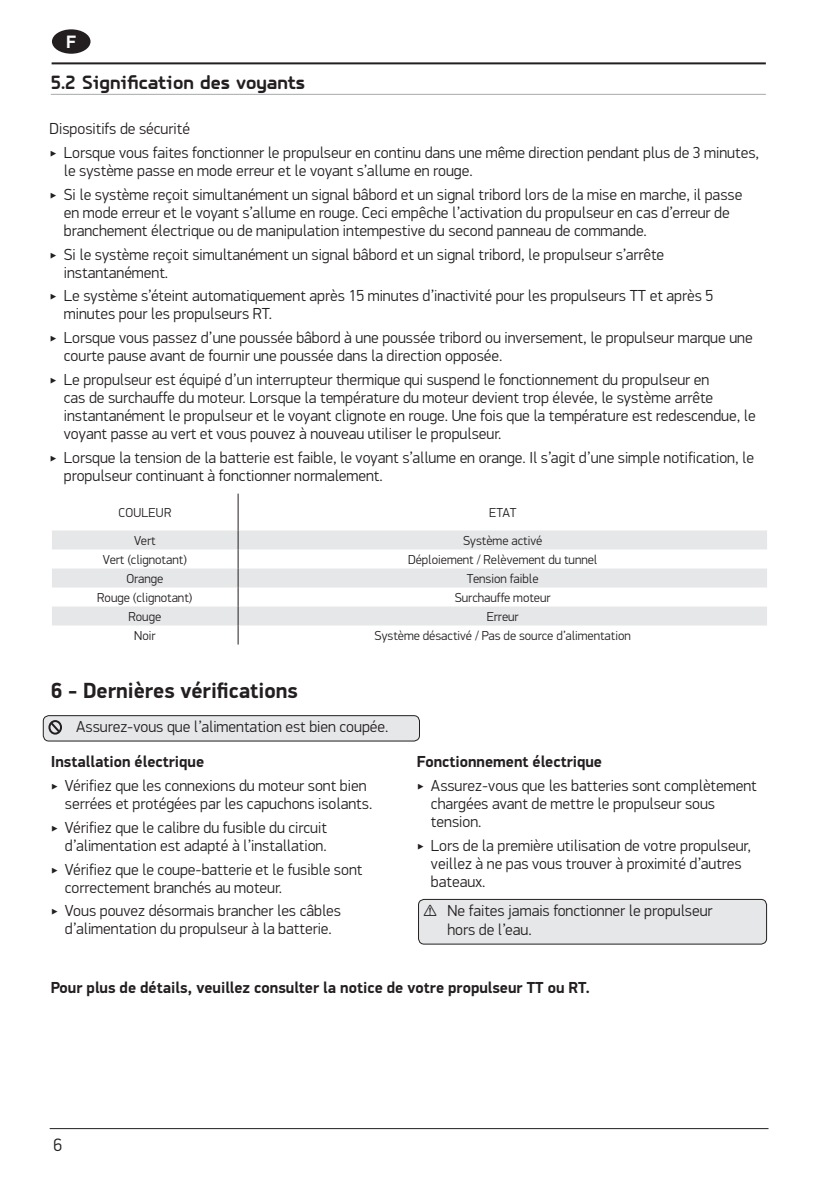
<style>
.page{position:relative;width:840px;height:1191px;background:#fff}
.page>*{position:absolute;margin:0;border:0;box-sizing:border-box;transform-origin:0 0}
.t1{font:700 22px "PF Din Display Pro";color:#231f20}
.t2{font:700 20px "PF Isotext Pro";color:#231f20}
.t3{font:300 18px "PF Din Display Pro";color:#231f20}
.t4{font:700 18px "PF Din Display Pro";color:#fff}
.t5{font:300 16px/18px "PF Din Display Pro";color:#231f20}
.t6{font:700 16px "PF Din Display Pro";color:#231f20}
.t7{font:300 13px "PF Din Display Pro";color:#231f20}
.t8{font:300 13px "PF Din Display Pro";letter-spacing:.02em;color:#231f20}
</style>
<div class="page">
<hr style="left:52px;top:62px;width:713px;height:2px;background:#231f20">
<hr style="left:50px;top:1128px;width:718px;height:1px;background:#231f20">
<div style="left:52px;top:29px;width:38px;height:25px;background:#231f20;border-radius:50%"></div>
<div style="left:43px;top:715px;width:376px;height:26px;background:#e6e7e9;border-radius:6px"></div>
<div style="left:43px;top:715px;width:377px;height:26px;border:1px solid #231f20;border-radius:6px"></div>
<svg style="left:48px;top:720px;width:14px;height:14px"></svg>
<div style="left:418px;top:899px;width:348px;height:45px;background:#e6e7e9;border-radius:6px"></div>
<div style="left:418px;top:899px;width:348px;height:45px;border:1px solid #231f20;border-radius:6px"></div>
<svg style="left:52px;top:530px;width:714px;height:95px;fill:#e6e7e9"></svg>
<hr style="left:238px;top:493px;width:1px;height:37px;background:#231f20">
<svg style="left:238px;top:530px;width:1px;height:114px"></svg>
<hr style="left:51px;top:94px;width:714px;height:1px;background:#a8a9ad">
<p class="t4" style="left:66px;top:31px;width:11px">F</p>
<p class="t2" style="left:51px;top:70px;width:256px">5.2 Signification des voyants</p>
<p class="t5" style="left:50px;top:116px;width:710px;line-height:24.4px">Dispositifs de sécurité<br>‣ Lorsque vous faites fonctionner le propulseur en continu dans une même direction pendant plus de 3 minutes,</p>
<p class="t5" style="left:50px;top:159px;width:693px;line-height:23.6px;text-indent:14px">le système passe en mode erreur et le voyant s’allume en rouge.<br>‣ Si le système reçoit simultanément un signal bâbord et un signal tribord lors de la mise en marche, il passe</p>
<p class="t5" style="left:64px;top:204px;width:667px">en mode erreur et le voyant s’allume en rouge. Ceci empêche l’activation du propulseur en cas d’erreur de branchement électrique ou de manipulation intempestive du second panneau de commande.</p>
<p class="t5" style="left:64px;top:245px;width:601px;text-indent:-14px">‣ Si le système reçoit simultanément un signal bâbord et un signal tribord, le propulseur s’arrête instantanément.</p>
<p class="t5" style="left:64px;top:287px;width:650px;text-indent:-14px">‣ Le système s’éteint automatiquement après 15 minutes d’inactivité pour les propulseurs TT et après 5 minutes pour les propulseurs RT.</p>
<p class="t5" style="left:64px;top:329px;width:690px;text-indent:-14px">‣ Lorsque vous passez d’une poussée bâbord à une poussée tribord ou inversement, le propulseur marque une courte pause avant de fournir une poussée dans la direction opposée.</p>
<p class="t5" style="left:64px;top:370px;width:693px;text-indent:-14px">‣ Le propulseur est équipé d’un interrupteur thermique qui suspend le fonctionnement du propulseur en<br>cas de surchauffe du moteur. Lorsque la température du moteur devient trop élevée, le système arrête instantanément le propulseur et le voyant clignote en rouge. Une fois que la température est redescendue, le voyant passe au vert et vous pouvez à nouveau utiliser le propulseur.</p>
<p class="t5" style="left:64px;top:448px;width:691px;text-indent:-14px">‣ Lorsque la tension de la batterie est faible, le voyant s’allume en orange. Il s’agit d’une simple notification, le propulseur continuant à fonctionner normalement.</p>
<p class="t8" style="left:118px;top:505px;width:54px">COULEUR</p>
<p class="t7" style="left:488px;top:505px;width:29px">ETAT</p>
<p class="t7" style="left:134px;top:533px;width:23px">Vert</p>
<p class="t7" style="left:463px;top:533px;width:81px">Système activé</p>
<p class="t7" style="left:103px;top:552px;width:86px">Vert (clignotant)</p>
<p class="t7" style="left:408px;top:552px;width:191px">Déploiement / Relèvement du tunnel</p>
<p class="t7" style="left:126px;top:571px;width:39px">Orange</p>
<p class="t7" style="left:466px;top:571px;width:73px">Tension faible</p>
<p class="t7" style="left:97px;top:590px;width:97px">Rouge (clignotant)</p>
<p class="t7" style="left:454px;top:590px;width:97px">Surchauffe moteur</p>
<p class="t7" style="left:128px;top:609px;width:34px">Rouge</p>
<p class="t7" style="left:486px;top:609px;width:33px">Erreur</p>
<p class="t7" style="left:134px;top:628px;width:23px">Noir</p>
<p class="t7" style="left:374px;top:628px;width:257px">Système désactivé / Pas de source d’alimentation</p>
<h1 class="t1" style="left:51px;top:677px;width:248px">6 - Dernières vérifications</h1>
<p class="t5" style="left:76px;top:718px;width:313px">Assurez-vous que l’alimentation est bien coupée.</p>
<p class="t6" style="left:51px;top:751px;width:155px">Installation électrique</p>
<p class="t5" style="left:65px;top:777px;width:309px;text-indent:-14px">‣ Vérifiez que les connexions du moteur sont bien serrées et protégées par les capuchons isolants.</p>
<p class="t5" style="left:51px;top:818px;width:277px;text-align:right">‣ Vérifiez que le calibre du fusible du circuit d’alimentation est adapté à l’installation.</p>
<p class="t5" style="left:65px;top:860px;width:299px;text-indent:-14px">‣ Vérifiez que le coupe-batterie et le fusible sont correctement branchés au moteur.</p>
<p class="t5" style="left:51px;top:902px;width:291px;text-align:center">‣ Vous pouvez désormais brancher les câbles d’alimentation du propulseur à la batterie.</p>
<p class="t6" style="left:416px;top:751px;width:187px">Fonctionnement électrique</p>
<p class="t5" style="left:431px;top:777px;width:327px;text-indent:-14px">‣ Assurez-vous que les batteries sont complètement chargées avant de mettre le propulseur sous tension.</p>
<p class="t5" style="left:431px;top:836px;width:321px;text-indent:-14px">‣ Lors de la première utilisation de votre propulseur, veillez à ne pas vous trouver à proximité d’autres bateaux.</p>
<p class="t5" style="left:447px;top:901px;width:266px;line-height:19.2px;text-indent:-24px">⚠ Ne faites jamais fonctionner le propulseur hors de l’eau.</p>
<p class="t6" style="left:51px;top:977px;width:540px">Pour plus de détails, veuillez consulter la notice de votre propulseur TT ou RT.</p>
<p class="t3" style="left:54px;top:1134px;width:10px">6</p>
</div>
